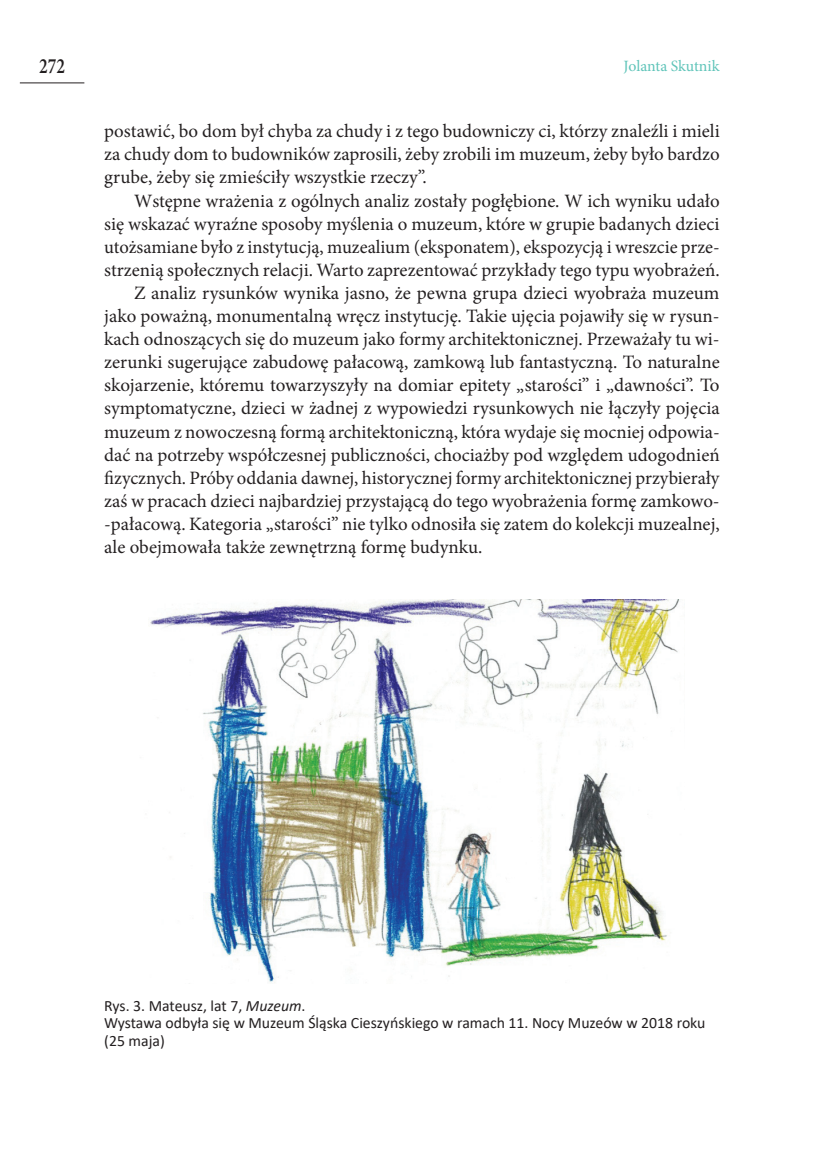
<style>
.page{position:relative;width:819px;height:1166px;background:#fff}
.page>*{position:absolute;margin:0;border:0;box-sizing:border-box;transform-origin:0 0}
.t1{font:600 21.88px "Minion Pro";color:#231f20;scale:.8 1}
.t2{font:18.9px/23.1px "Minion Pro";color:#231f20;text-align:justify}
.t3{font:15.75px/17.5px "Calibri";color:#231f20}
.t4{font:15.75px "Minion Pro";letter-spacing:-.005em;color:#5fc4b9}
.s1{font-style:italic}
</style>
<div class="page">
<hr style="left:20px;top:83px;width:64px;height:1px;background:#231f20">
<img style="left:150px;top:599px;width:530px;height:384px">
<p class="t1" style="left:39px;top:51px;width:34px">272</p>
<p class="t4" style="left:623px;top:56px;width:98px">Jolanta Skutnik</p>
<p class="t2" style="left:104px;top:120px;width:617px">postawić, bo dom był chyba za chudy i z tego budowniczy ci, którzy znaleźli i mieli za chudy dom to budowników zaprosili, żeby zrobili im muzeum, żeby było bardzo grube, żeby się zmieściły wszystkie rzeczy”.</p>
<p class="t2" style="left:134px;top:189px;width:587px">Wstępne wrażenia z ogólnych analiz zostały pogłębione. W ich wyniku udało</p>
<p class="t2" style="left:104px;top:212px;width:617px">się wskazać wyraźne sposoby myślenia o muzeum, które w grupie badanych dzieci</p>
<p class="t2" style="left:104px;top:235px;width:617px">utożsamiane było z instytucją, muzealium (eksponatem), ekspozycją i wreszcie prze-</p>
<p class="t2" style="left:104px;top:258px;width:617px">strzenią społecznych relacji. Warto zaprezentować przykłady tego typu wyobrażeń.</p>
<p class="t2" style="left:134px;top:281px;width:587px">Z analiz rysunków wynika jasno, że pewna grupa dzieci wyobraża muzeum</p>
<p class="t2" style="left:104px;top:305px;width:617px">jako poważną, monumentalną wręcz instytucję. Takie ujęcia pojawiły się w rysun-</p>
<p class="t2" style="left:104px;top:328px;width:617px">kach odnoszących się do muzeum jako formy architektonicznej. Przeważały tu wi-</p>
<p class="t2" style="left:104px;top:351px;width:617px">zerunki sugerujące zabudowę pałacową, zamkową lub fantastyczną. To naturalne</p>
<p class="t2" style="left:104px;top:374px;width:617px">skojarzenie, któremu towarzyszyły na domiar epitety „starości” i „dawności”. To</p>
<p class="t2" style="left:104px;top:397px;width:617px">symptomatyczne, dzieci w żadnej z wypowiedzi rysunkowych nie łączyły pojęcia</p>
<p class="t2" style="left:104px;top:420px;width:617px">muzeum z nowoczesną formą architektoniczną, która wydaje się mocniej odpowia-</p>
<p class="t2" style="left:104px;top:443px;width:617px">dać na potrzeby współczesnej publiczności, chociażby pod względem udogodnień</p>
<p class="t2" style="left:104px;top:466px;width:616px">fizycznych. Próby oddania dawnej, historycznej formy architektonicznej przybierały</p>
<p class="t2" style="left:104px;top:489px;width:617px">zaś w pracach dzieci najbardziej przystającą do tego wyobrażenia formę zamkowo-</p>
<p class="t2" style="left:104px;top:512px;width:617px">-pałacową. Kategoria „starości” nie tylko odnosiła się zatem do kolekcji muzealnej,</p>
<p class="t2" style="left:104px;top:535px;width:379px">ale obejmowała także zewnętrzną formę budynku.</p>
<p class="t3" style="left:104px;top:996px;width:602px">Rys. 3. Mateusz, lat 7, <span class="s1">Muzeum</span>.<br>Wystawa odbyła się w Muzeum Śląska Cieszyńskiego w ramach 11. Nocy Muzeów w 2018 roku (25 maja)</p>
</div>
